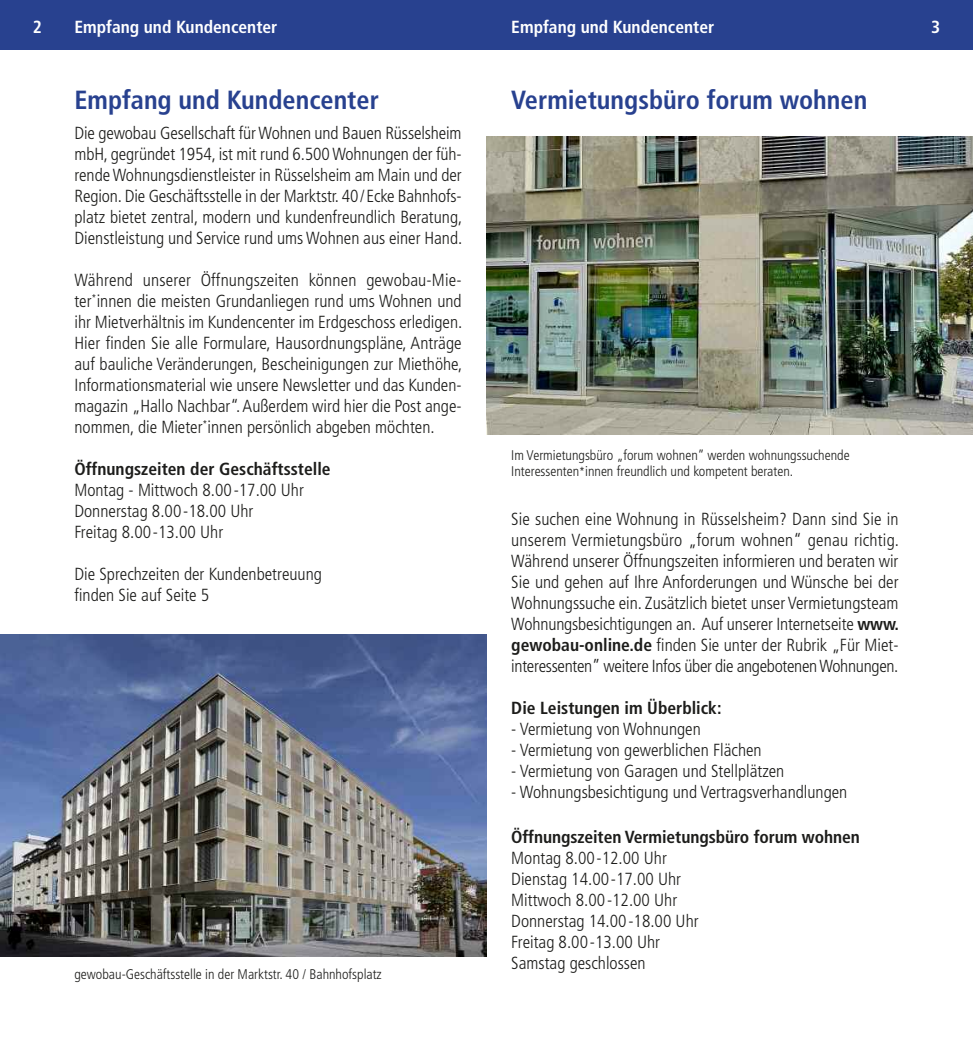
<style>
.page{position:relative;width:973px;height:1042px;background:#fff}
.page>*{position:absolute;margin:0;border:0;box-sizing:border-box;transform-origin:0 0}
.t1{font:700 condensed 26.25px "Frutiger LT Std";color:#28418f}
.t2{font:300 condensed 17.5px/21px "Frutiger LT Std";color:#1d1d1b;text-align:justify}
.t3{font:700 condensed 17.5px "Frutiger LT Std";color:#1d1d1b}
.t4{font:700 condensed 17.5px "Frutiger LT Std";color:#fff}
.t5{font:300 condensed 14px/15.8px "Frutiger LT Std";color:#1d1d1b}
.s1{font-size:12.25px}
.s2{font-weight:700}
</style>
<div class="page">
<div style="left:0;top:0;width:972px;height:50px;background:#28418f"></div>
<img style="left:486px;top:136px;width:486px;height:298px">
<img style="left:0;top:634px;width:486px;height:323px">
<p class="t4" style="left:33px;top:20px;width:11px">2</p>
<p class="t4" style="left:74px;top:20px;width:204px">Empfang und Kundencenter</p>
<p class="t4" style="left:511px;top:20px;width:204px">Empfang und Kundencenter</p>
<p class="t4" style="left:931px;top:20px;width:11px">3</p>
<h1 class="t1" style="left:74px;top:89px;width:306px">Empfang und Kundencenter</h1>
<p class="t2" style="left:74px;top:124px;width:389px">Die gewobau Gesellschaft fürWohnen und Bauen Rüsselsheim mbH, gegründet 1954, ist mit rund 6.500Wohnungen der füh&shy;rendeWohnungsdienstleister in Rüsselsheim am Main und der Region. Die Geschäftsstelle in der Marktstr. 40/Ecke Bahnhofs&shy;platz bietet zentral, modern und kundenfreundlich Beratung, Dienstleistung und Service rund ums Wohnen aus einer Hand.</p>
<p class="t2" style="left:74px;top:271px;width:389px">Während unserer Öffnungszeiten können gewobau-Mie&shy;ter<sup>*</sup>innen die meisten Grundanliegen rund ums Wohnen und ihr Mietverhältnis im Kundencenter im Erdgeschoss erledigen.<br>Hier finden Sie alle Formulare, Hausordnungspläne, Anträge auf bauliche Veränderungen, Bescheinigungen zur Miethöhe, Informationsmaterial wie unsere Newsletter und das Kunden&shy;magazin „Hallo Nachbar“.Außerdem wird hier die Post ange&shy;nommen, die Mieter<sup>*</sup>innen persönlich abgeben möchten.</p>
<p class="t3" style="left:74px;top:462px;width:258px">Öffnungszeiten der Geschäftsstelle</p>
<p class="t2" style="left:74px;top:481px;width:231px;text-align:left">Montag - Mittwoch 8.00-17.00 Uhr<br>Donnerstag 8.00-18.00 Uhr<br>Freitag 8.00-13.00 Uhr</p>
<p class="t2" style="left:74px;top:565px;width:249px">Die Sprechzeiten der Kundenbetreuung finden Sie auf Seite 5</p>
<p class="t5" style="left:74px;top:967px;width:309px">gewobau-Geschäftsstelle in der Marktstr. 40 / Bahnhofsplatz</p>
<h1 class="t1" style="left:511px;top:89px;width:357px">Vermietungsbüro forum wohnen</h1>
<p class="t5" style="left:511px;top:448px;width:340px">Im Vermietungsbüro „forum wohnen” werden wohnungssuchende<br>Interessenten<span class="s1">*</span>innen freundlich und kompetent beraten.</p>
<p class="t2" style="left:511px;top:509px;width:389px">Sie suchen eine Wohnung in Rüsselsheim? Dann sind Sie in unserem Vermietungsbüro „forum wohnen“ genau richtig.<br>Während unserer Öffnungszeiten informieren und beraten wir Sie und gehen auf Ihre Anforderungen und Wünsche bei der Wohnungssuche ein. Zusätzlich bietet unser Vermietungsteam Wohnungsbesichtigungen an. Auf unserer Internetseite <span class="s2">www. gewobau-online.de</span> finden Sie unter der Rubrik „Für Miet&shy;interessenten” weitere Infos über die angebotenenWohnungen.</p>
<p class="t3" style="left:511px;top:700px;width:212px">Die Leistungen im Überblick:</p>
<p class="t2" style="left:511px;top:719px;width:191px">- Vermietung von Wohnungen</p>
<p class="t2" style="left:511px;top:740px;width:252px">- Vermietung von gewerblichen Flächen</p>
<p class="t2" style="left:511px;top:761px;width:274px">- Vermietung von Garagen und Stellplätzen</p>
<p class="t2" style="left:511px;top:782px;width:337px">- Wohnungsbesichtigung und Vertragsverhandlungen</p>
<p class="t3" style="left:511px;top:830px;width:350px">Öffnungszeiten Vermietungsbüro forum wohnen</p>
<p class="t2" style="left:511px;top:849px;width:189px;text-align:left">Montag 8.00-12.00 Uhr<br>Dienstag 14.00-17.00 Uhr<br>Mittwoch 8.00-12.00 Uhr<br>Donnerstag 14.00-18.00 Uhr<br>Freitag 8.00-13.00 Uhr<br>Samstag geschlossen</p>
</div>
